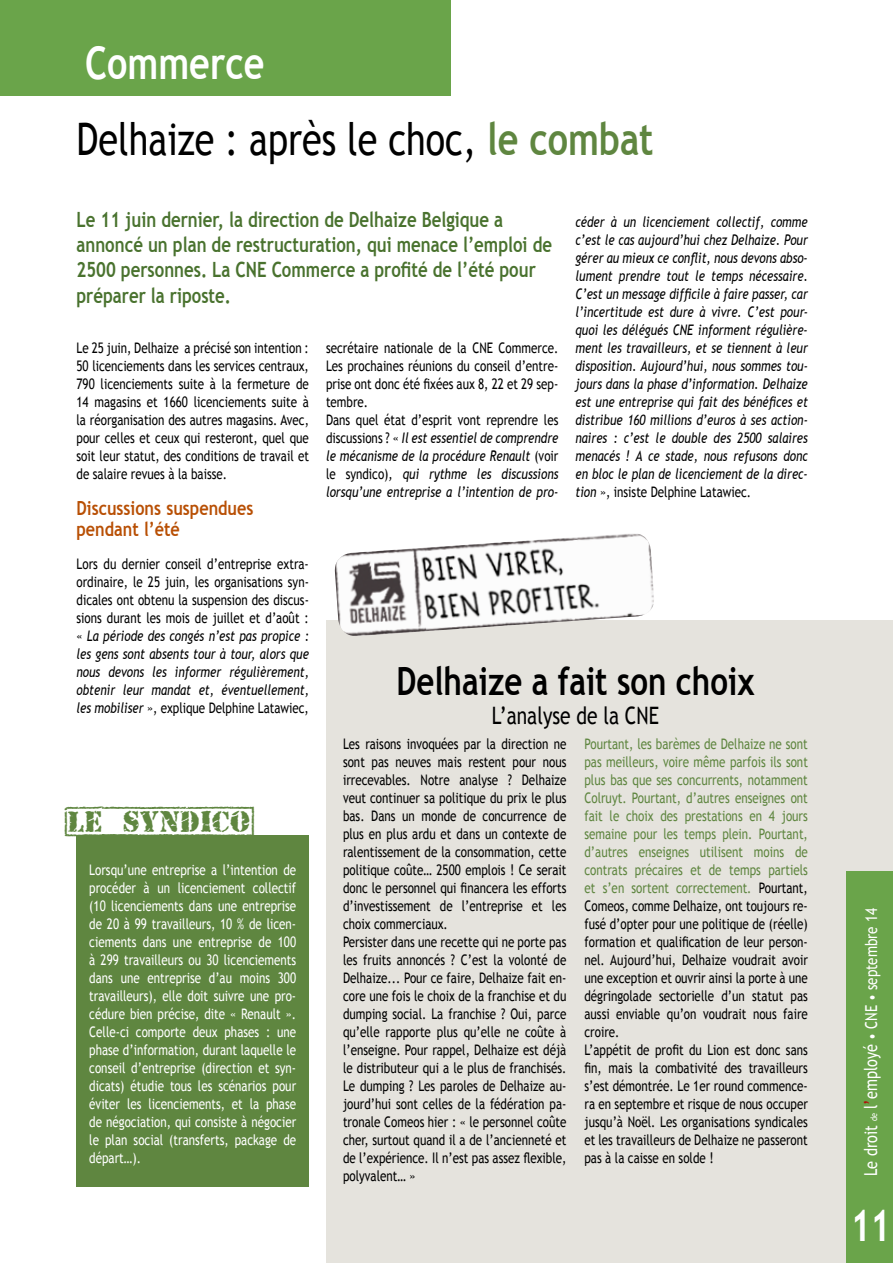
<style>
.page{position:relative;width:893px;height:1263px;background:#fff}
.page>*{position:absolute;margin:0;border:0;box-sizing:border-box;transform-origin:0 0}
.t1{font:45px/75.8px "Trebuchet MS";color:#000;scale:.8 1}
.t2{font:700 43.5px "Trebuchet MS";color:#fff;scale:.81 1}
.t3{font:700 39px "Trebuchet MS";color:#000;scale:.8 1}
.t4{font:30px "Old Stamper";color:#5f8640}
.t5{font:24px "Trebuchet MS";color:#000;scale:.8 1}
.t6{font:700 21px/25.2px "Trebuchet MS";color:#49722e;scale:.8 1}
.t7{font:700 19.5px/21px "Trebuchet MS";color:#b84f04;scale:.83 1}
.t8{font:16.5px "Trebuchet MS";color:#fff;scale:.81 1}
.t9{font:14.55px/18px "Trebuchet MS";color:#000;scale:.8 1}
.t10{font:italic 14.55px/18px "Trebuchet MS";color:#000;text-align:justify;scale:.8 1}
.t11{font:14.55px/18px "Trebuchet MS";color:#fff;text-align:justify;scale:.8 1}
.s1{font-weight:700;color:#fff}
.s2{font-weight:700;color:#5f8640}
.s3{font-style:italic}
.s4{font-style:normal}
.s5{color:#5f8640}
.s6{font-size:17.85px}
.s7{font-size:9px}
.s8{font-size:17.85px;color:#b20f0a}
</style>
<div class="page">
<div style="left:326px;top:621px;width:567px;height:642px;background:#e5e3dd"></div>
<div style="left:846px;top:872px;width:47px;height:391px;background:#6aa44a"></div>
<div style="left:0;top:0;width:451px;height:96px;background:#6aa44a"></div>
<div style="left:77px;top:835px;width:232px;height:351px;background:#5f8640"></div>
<img style="left:334px;top:534px;width:321px;height:102px">
<h1 class="t1" style="left:77px;top:26px;width:723px"><span class="s1">Commerce<br></span>Delhaize : après le choc, <span class="s2">le combat</span></h1>
<h3 class="t6" style="left:77px;top:207px;width:596px">Le 11 juin dernier, la direction de Delhaize Belgique a annoncé un plan de restructuration, qui menace l’emploi de 2500 personnes. La CNE Commerce a profité de l’été pour préparer la riposte.</h3>
<p class="t9" style="left:77px;top:339px;width:292px;text-align:justify">Le 25 juin, Delhaize a précisé son intention :<br>50 licenciements dans les services centraux, 790 licenciements suite à la fermeture de 14 magasins et 1660 licenciements suite à la réorganisation des autres magasins. Avec, pour celles et ceux qui resteront, quel que soit leur statut, des conditions de travail et de salaire revues à la baisse.</p>
<h3 class="t7" style="left:77px;top:498px;width:215px">Discussions suspendues pendant l’été</h3>
<p class="t9" style="left:77px;top:555px;width:292px;text-align:justify">Lors du dernier conseil d’entreprise extra&shy;ordinaire, le 25 juin, les organisations syn&shy;dicales ont obtenu la suspension des discus&shy;sions durant les mois de juillet et d’août : « <span class="s3">La période des congés n’est pas propice : les gens sont absents tour à tour, alors que nous devons les informer régulièrement, obtenir leur mandat et, éventuellement, les mobiliser</span> », explique Delphine Latawiec,</p>
<p class="t10" style="left:575px;top:213px;width:292px">céder à un licenciement collectif, comme c’est le cas aujourd’hui chez Delhaize. Pour gérer au mieux ce conflit, nous devons abso&shy;lument prendre tout le temps nécessaire.<br>C’est un message difficile à faire passer, car l’incertitude est dure à vivre. C’est pour&shy;quoi les délégués CNE informent régulière&shy;ment les travailleurs, et se tiennent à leur disposition. Aujourd’hui, nous sommes tou&shy;jours dans la phase d’information. Delhaize est une entreprise qui fait des bénéfices et distribue 160 millions d’euros à ses action&shy;naires : c’est le double des 2500 salaires menacés ! A ce stade, nous refusons donc en bloc le plan de licenciement de la direc&shy;tion <span class="s4">», insiste Delphine Latawiec.</span></p>
<p class="t9" style="left:326px;top:339px;width:292px">secrétaire nationale de la CNE Commerce.<br>Les prochaines réunions du conseil d’entre&shy;prise ont donc été fixées aux 8, 22 et 29 sep&shy;tembre.<br>Dans quel état d’esprit vont reprendre les discussions ? « <span class="s3">Il est essentiel de comprendre le mécanisme de la procédure Renault</span> (voir le syndico)<span class="s3">, qui rythme les discussions lorsqu’une entreprise a l’intention de pro-</span></p>
<h3 class="t3" style="left:396px;top:657px;width:449px">Delhaize a fait son choix</h3>
<h3 class="t5" style="left:492px;top:701px;width:210px">L’analyse de la CNE</h3>
<p class="t9" style="left:343px;top:735px;width:281px">Les raisons invoquées par la direction ne sont pas neuves mais restent pour nous irrecevables. Notre analyse ? Delhaize veut continuer sa politique du prix le plus bas. Dans un monde de concurrence de plus en plus ardu et dans un contexte de ralentissement de la consommation, cette politique coûte… 2500 emplois ! Ce serait donc le personnel qui financera les efforts d’investissement de l’entreprise et les choix commerciaux.<br>Persister dans une recette qui ne porte pas les fruits annoncés ? C’est la volonté de Delhaize... Pour ce faire, Delhaize fait en&shy;core une fois le choix de la franchise et du dumping social. La franchise ? Oui, parce qu’elle rapporte plus qu’elle ne coûte à l’enseigne. Pour rappel, Delhaize est déjà le distributeur qui a le plus de franchisés.<br>Le dumping ? Les paroles de Delhaize au&shy;jourd’hui sont celles de la fédération pa&shy;tronale Comeos hier : « le personnel coûte cher, surtout quand il a de l’ancienneté et de l’expérience. Il n’est pas assez flexible, polyvalent… »</p>
<p class="t9" style="left:584px;top:735px;width:281px"><span class="s5">Pourtant, les barèmes de Delhaize ne sont pas meilleurs, voire même parfois ils sont plus bas que ses concurrents, notamment Colruyt. Pourtant, d’autres enseignes ont fait le choix des prestations en 4 jours semaine pour les temps plein. Pourtant, d’autres enseignes utilisent moins de contrats précaires et de temps partiels et s’en sortent correctement.</span> Pourtant, Comeos, comme Delhaize, ont toujours re&shy;fusé d’opter pour une politique de (réelle) formation et qualification de leur person&shy;nel. Aujourd’hui, Delhaize voudrait avoir une exception et ouvrir ainsi la porte à une dégringolade sectorielle d’un statut pas aussi enviable qu’on voudrait nous faire croire.<br>L’appétit de profit du Lion est donc sans fin, mais la combativité des travailleurs s’est démontrée. Le 1er round commence&shy;ra en septembre et risque de nous occuper jusqu’à Noël. Les organisations syndicales et les travailleurs de Delhaize ne passeront pas à la caisse en solde !</p>
<h3 class="t4" style="left:65px;top:807px;width:192px">{LE SYNDICO}</h3>
<p class="t11" style="left:89px;top:861px;width:260px">Lorsqu’une entreprise a l’intention de procéder à un licenciement collectif (10 licenciements dans une entreprise de 20 à 99 travailleurs, 10 % de licen&shy;ciements dans une entreprise de 100 à 299 travailleurs ou 30 licenciements dans une entreprise d’au moins 300 travailleurs), elle doit suivre une pro&shy;cédure bien précise, dite « Renault ».<br>Celle-ci comporte deux phases : une phase d’information, durant laquelle le conseil d’entreprise (direction et syn&shy;dicats) étudie tous les scénarios pour éviter les licenciements, et la phase de négociation, qui consiste à négocier le plan social (transferts, package de départ…).</p>
<p class="t8" style="left:861px;top:1176px;width:332px;rotate:-90deg"><span class="s6">Le droit</span> <span class="s7">de</span> <span class="s6">l</span><span class="s8">’</span><span class="s6">employé</span> • CNE • septembre 14</p>
<h2 class="t2" style="left:850px;top:1198px;width:51px">11</h2>
</div>
